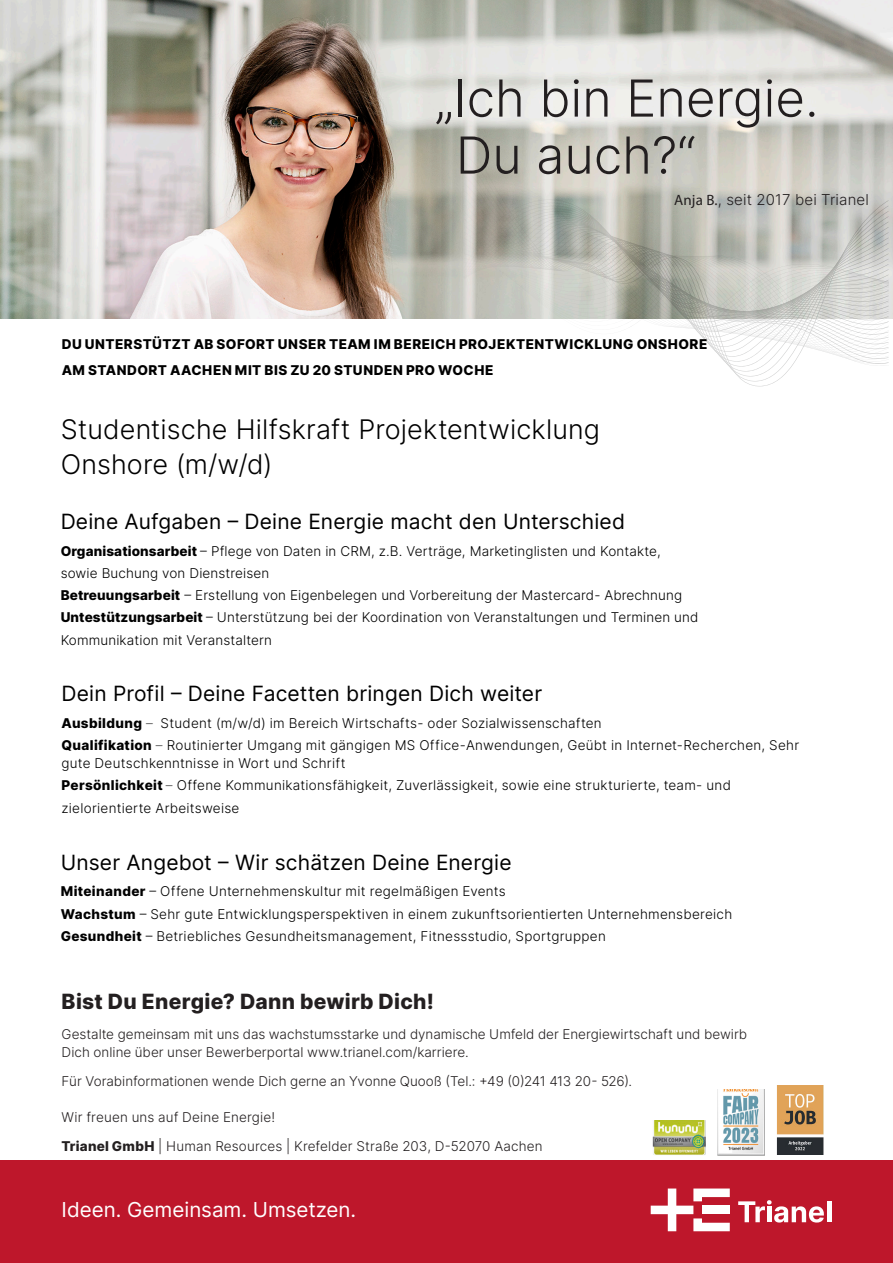
<style>
.page{position:relative;width:893px;height:1263px;background:#fff}
.page>*{position:absolute;margin:0;border:0;box-sizing:border-box;transform-origin:0 0}
.t1{font:300 51px "Inter";color:#231f20}
.t2{font:300 27px "Inter";letter-spacing:.005em;color:#000}
.t3{font:21px "Inter";letter-spacing:.01em;color:#000}
.t4{font:800 21px "Inter";letter-spacing:.015em;color:#231f20}
.t5{font:20.55px "Inter";color:#fff}
.t6{font:300 15px "Inter";letter-spacing:.01em;color:#231f20}
.t7{font:300 13.5px/18px "Inter";letter-spacing:.015em;color:#000}
.t8{font:300 13.5px/18px "Inter";color:#231f20}
.t9{font:800 13.5px/25.5px "Inter";letter-spacing:.035em;color:#000}
.s1{font-family:"Myriad Pro";font-weight:400}
.s2{font-weight:800}
.s3{font-weight:200}
</style>
<div class="page">
<div style="left:0;top:1161px;width:893px;height:102px;background:#be172b"></div>
<img style="left:0;top:0;width:893px;height:319px">
<svg style="left:464px;top:159px;width:424px;height:218px"></svg>
<svg style="left:464px;top:162px;width:424px;height:210px"></svg>
<svg style="left:464px;top:168px;width:424px;height:199px;background:#d5d3cb"></svg>
<svg style="left:464px;top:174px;width:424px;height:7px;background:#d0cec5"></svg>
<svg style="left:464px;top:182px;width:424px;height:4px;background:#d1cfc6"></svg>
<svg style="left:464px;top:186px;width:424px;height:5px;background:#d0cdc4"></svg>
<svg style="left:464px;top:191px;width:424px;height:4px;background:#c7c6bd"></svg>
<svg style="left:464px;top:195px;width:424px;height:4px;background:#bdbdb6"></svg>
<svg style="left:464px;top:199px;width:424px;height:4px;background:#b7b8b2"></svg>
<svg style="left:464px;top:203px;width:424px;height:4px;background:#b7b8b1"></svg>
<svg style="left:464px;top:207px;width:424px;height:5px;background:#b7b8b1"></svg>
<svg style="left:464px;top:212px;width:424px;height:3px"></svg>
<svg style="left:464px;top:215px;width:424px;height:151px"></svg>
<svg style="left:651px;top:1188px;width:79px;height:43px"></svg>
<svg style="left:738px;top:1200px;width:86px;height:22px"></svg>
<hr style="left:827px;top:1201px;width:4px;height:21px;background:#fff">
<img style="left:776px;top:1086px;width:48px;height:69px">
<img style="left:652px;top:1120px;width:53px;height:35px">
<img style="left:717px;top:1089px;width:48px;height:66px">
<p class="t1" style="left:435px;top:61px;width:385px">„Ich bin Energie.</p>
<p class="t1" style="left:456px;top:118px;width:241px">Du auch?“</p>
<p class="t6" style="left:674px;top:188px;width:196px"><span class="s1">Anja B.</span>, seit 2017 bei Trianel</p>
<p class="t9" style="left:62px;top:331px;width:647px">DU UNTERSTÜTZT AB SOFORT UNSER TEAM IM BEREICH PROJEKTENTWICKLUNG ONSHORE<br>AM STANDORT AACHEN MIT BIS ZU 20 STUNDEN PRO WOCHE</p>
<p class="t2" style="left:61px;top:410px;width:541px">Studentische Hilfskraft Projektentwicklung</p>
<p class="t2" style="left:61px;top:444px;width:213px">Onshore (m/w/d)</p>
<p class="t3" style="left:61px;top:506px;width:566px">Deine Aufgaben – Deine Energie macht den Unterschied</p>
<p class="t7" style="left:61px;top:541px;width:602px"><span class="s2">Organisationsarbeit</span> – Pflege von Daten in CRM, z.B. Verträge, Marketinglisten und Kontakte,</p>
<p class="t7" style="left:61px;top:564px;width:210px">sowie Buchung von Dienstreisen</p>
<p class="t7" style="left:61px;top:586px;width:623px"><span class="s2">Betreuungsarbeit</span> – Erstellung von Eigenbelegen und Vorbereitung der Mastercard- Abrechnung</p>
<p class="t7" style="left:61px;top:608px;width:639px"><span class="s2">Untestützungsarbeit</span> – Unterstützung bei der Koordination von Veranstaltungen und Terminen und</p>
<p class="t7" style="left:61px;top:630px;width:213px">Kommunikation mit Veranstaltern</p>
<p class="t3" style="left:61px;top:678px;width:482px">Dein Profil – Deine Facetten bringen Dich weiter</p>
<p class="t7" style="left:61px;top:714px;width:542px"><span class="s2">Ausbildung</span> <span class="s3">–</span> Student (m/w/d) im Bereich Wirtschafts- oder Sozialwissenschaften</p>
<p class="t7" style="left:61px;top:736px;width:739px"><span class="s2">Qualifikation</span> <span class="s3">–</span> Routinierter Umgang mit gängigen MS Office-Anwendungen, Geübt in Internet-Recherchen, Sehr gute Deutschkenntnisse in Wort und Schrift</p>
<p class="t7" style="left:61px;top:776px;width:671px"><span class="s2">Persönlichkeit</span> <span class="s3">–</span> Offene Kommunikationsfähigkeit, Zuverlässigkeit, sowie eine strukturierte, team- und</p>
<p class="t7" style="left:61px;top:798px;width:179px">zielorientierte Arbeitsweise</p>
<p class="t3" style="left:61px;top:847px;width:452px">Unser Angebot – Wir schätzen Deine Energie</p>
<p class="t7" style="left:61px;top:882px;width:447px"><span class="s2">Miteinander</span> – Offene Unternehmenskultur mit regelmäßigen Events</p>
<p class="t7" style="left:61px;top:904px;width:673px"><span class="s2">Wachstum</span> – Sehr gute Entwicklungsperspektiven in einem zukunftsorientierten Unternehmensbereich</p>
<p class="t7" style="left:61px;top:927px;width:547px"><span class="s2">Gesundheit</span> – Betriebliches Gesundheitsmanagement, Fitnessstudio, Sportgruppen</p>
<p class="t4" style="left:62px;top:986px;width:374px">Bist Du Energie? Dann bewirb Dich!</p>
<p class="t8" style="left:62px;top:1025px;width:687px">Gestalte gemeinsam mit uns das wachstumsstarke und dynamische Umfeld der Energiewirtschaft und bewirb<br>Dich online über unser Bewerberportal www.trianel.com/karriere.</p>
<p class="t8" style="left:62px;top:1072px;width:572px">Für Vorabinformationen wende Dich gerne an Yvonne Quooß (Tel.: +49 (0)241 413 20- 526).</p>
<p class="t8" style="left:62px;top:1108px;width:215px">Wir freuen uns auf Deine Energie!</p>
<p class="t8" style="left:62px;top:1136px;width:482px"><span class="s2">Trianel GmbH</span> | Human Resources | Krefelder Straße 203, D-52070 Aachen</p>
<p class="t5" style="left:62px;top:1194px;width:296px">Ideen. Gemeinsam. Umsetzen.</p>
</div>
